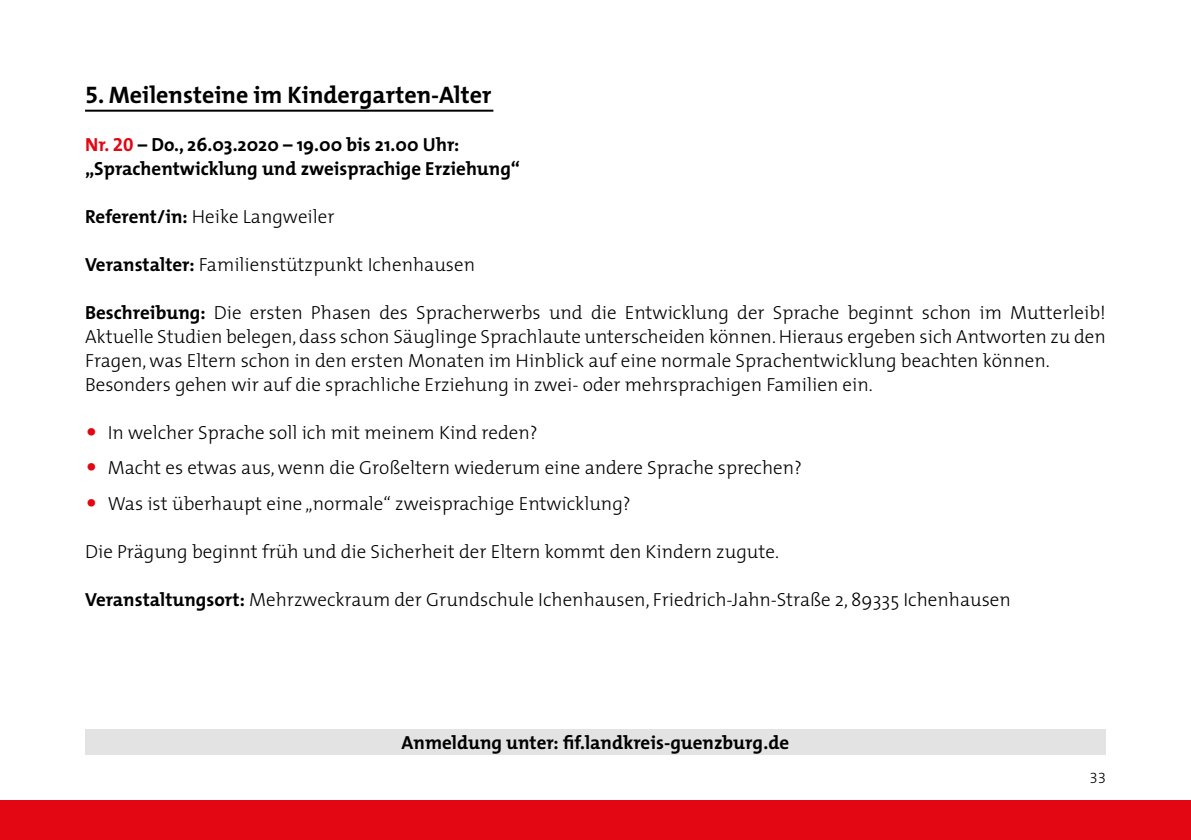
<style>
.page{position:relative;width:1191px;height:840px;background:#fff}
.page>*{position:absolute;margin:0;border:0;box-sizing:border-box;transform-origin:0 0}
.t1{font:700 24px "The Mix";color:#000}
.t2{font:300 19px/24px "The Mix";color:#000}
.t3{font:700 19px/24px "The Mix";color:#000}
.t4{font:15px "The Mix Light Expert";color:#000}
.s1{font-family:"The Mix Bold Expert";font-weight:400}
.s2{color:#e30613}
.s3{font-family:"The Mix Bold Expert";font-weight:400;color:#e30613}
.s4{font-weight:700}
</style>
<div class="page">
<div style="left:0;top:799px;width:1191px;height:40px;background:#e30613"></div>
<hr style="left:85px;top:110px;width:408px;height:2px;background:#000">
<div style="left:85px;top:729px;width:1021px;height:25px;background:#e3e3e3"></div>
<p class="t1" style="left:85px;top:74px;width:408px"><span class="s1">5</span>. Meilensteine im Kindergarten-Alter</p>
<p class="t3" style="left:85px;top:132px;width:436px"><span class="s2">Nr.</span> <span class="s3">20</span> – Do., 26.03.2020 – 19.00 bis 21.00 Uhr: „Sprachentwicklung und zweisprachige Erziehung“</p>
<p class="t2" style="left:85px;top:204px;width:251px"><span class="s4">Referent/in:</span> Heike Langweiler</p>
<p class="t2" style="left:85px;top:252px;width:391px"><span class="s4">Veranstalter:</span> Familienstützpunkt Ichenhausen</p>
<p class="t2" style="left:85px;top:300px;width:1022px"><span class="s4">Beschreibung:</span> Die ersten Phasen des Spracherwerbs und die Entwicklung der Sprache beginnt schon im Mutterleib!<br>Aktuelle Studien belegen, dass schon Säuglinge Sprachlaute unterscheiden können. Hieraus ergeben sich Antworten zu den Fragen, was Eltern schon in den ersten Monaten im Hinblick auf eine normale Sprachentwicklung beachten können.<br>Besonders gehen wir auf die sprachliche Erziehung in zwei- oder mehrsprachigen Familien ein.</p>
<p class="t2" style="left:108px;top:414px;width:696px;line-height:35.4px">In welcher Sprache soll ich mit meinem Kind reden?<br>Macht es etwas aus, wenn die Großeltern wiederum eine andere Sprache sprechen?<br>Was ist überhaupt eine „normale“ zweisprachige Entwicklung?</p>
<p class="t2" style="left:85px;top:538px;width:695px">Die Prägung beginnt früh und die Sicherheit der Eltern kommt den Kindern zugute.</p>
<p class="t2" style="left:85px;top:586px;width:927px"><span class="s4">Veranstaltungsort:</span> Mehrzweckraum der Grundschule Ichenhausen, Friedrich-Jahn-Straße 2, 89335 Ichenhausen</p>
<p class="t3" style="left:402px;top:729px;width:389px">Anmeldung unter: fif.landkreis-guenzburg.de</p>
<p class="t4" style="left:1089px;top:765px;width:18px">33</p>
</div>
